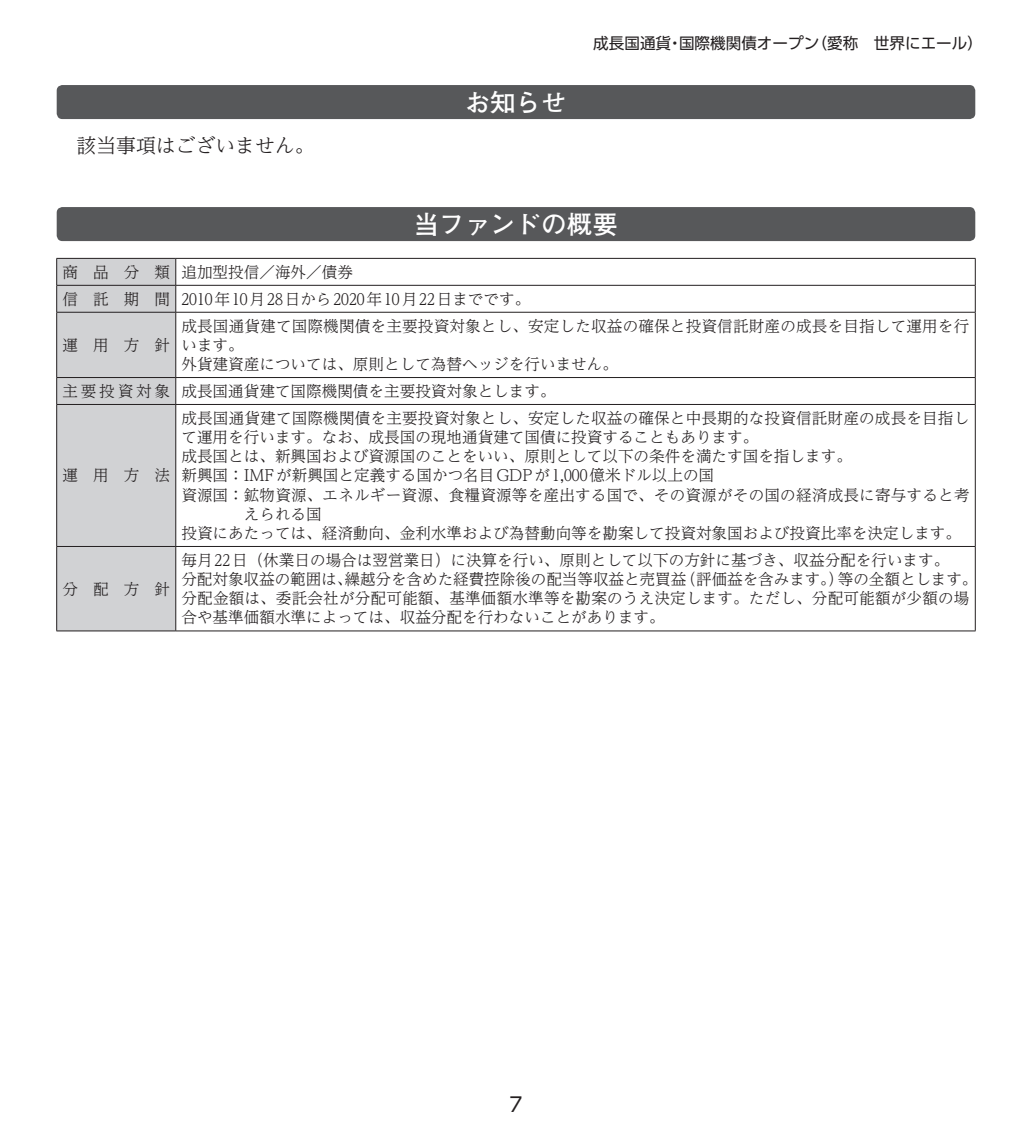
<style>
.page{position:relative;width:1032px;height:1134px;background:#fff}
.page>*{position:absolute;margin:0;border:0;box-sizing:border-box;transform-origin:0 0}
.t1{font:700 25.6px "Futo Go B101 Pro";color:#fff}
.t2{font:300 19.8px "UD Reimin Pro";color:#231f20}
.t3{font:19.8px "UD Shin Go Pro";color:#231f20}
.t4{font:300 15.6px/19.2px "UD Reimin Pro";color:#231f20}
.t5{font:15.6px "UD Shin Go Pro";color:#231f20}
</style>
<div class="page">
<div style="left:57px;top:85px;width:918px;height:34px;background:#57585a;border-radius:6px"></div>
<div style="left:57px;top:207px;width:918px;height:34px;background:#57585a;border-radius:6px"></div>
<hr style="left:176px;top:258px;width:799px;height:1px;background:#231f20">
<hr style="left:176px;top:285px;width:799px;height:1px;background:#231f20">
<svg style="left:975px;top:259px;width:1px;height:53px"></svg>
<hr style="left:176px;top:312px;width:799px;height:1px;background:#231f20">
<hr style="left:975px;top:312px;width:1px;height:65px;background:#231f20">
<hr style="left:176px;top:377px;width:799px;height:1px;background:#231f20">
<div style="left:56px;top:258px;width:120px;height:373px;background:#d1d2d4"></div>
<svg style="left:975px;top:378px;width:1px;height:26px"></svg>
<hr style="left:56px;top:404px;width:120px;height:1px;background:#231f20">
<hr style="left:56px;top:405px;width:1px;height:141px;background:#231f20">
<hr style="left:176px;top:404px;width:799px;height:1px;background:#231f20">
<hr style="left:175px;top:405px;width:1px;height:141px;background:#231f20">
<hr style="left:975px;top:405px;width:1px;height:141px;background:#231f20">
<hr style="left:56px;top:546px;width:120px;height:1px;background:#231f20">
<hr style="left:56px;top:547px;width:1px;height:84px;background:#231f20">
<hr style="left:176px;top:546px;width:799px;height:1px;background:#231f20">
<hr style="left:175px;top:547px;width:1px;height:84px;background:#231f20">
<hr style="left:975px;top:547px;width:1px;height:84px;background:#231f20">
<hr style="left:56px;top:631px;width:120px;height:1px;background:#231f20">
<hr style="left:176px;top:631px;width:799px;height:1px;background:#231f20">
<p class="t2" style="left:77px;top:129px;width:240px">該当事項はございません。</p>
<h1 class="t1" style="left:465px;top:82px;width:104px">お知らせ</h1>
<p class="t5" style="left:593px;top:31px;width:391px">成長国通貨・国際機関債オープン（愛称　世界にエール）</p>
<h1 class="t1" style="left:414px;top:204px;width:206px">当ファンドの概要</h1>
<p class="t4" style="left:62px;top:258px;width:469px;line-height:27px">商 品 分 類 追加型投信／海外／債券<br>信 託 期 間 2010年 10月 28日から 2020年 10月 22日までです。</p>
<p class="t4" style="left:62px;top:335px;width:109px">運用方針</p>
<p class="t4" style="left:181px;top:316px;width:789px">成長国通貨建て国際機関債を主要投資対象とし、安定した収益の確保と投資信託財産の成長を目指して運用を行います。<br>外貨建資産については、原則として為替ヘッジを行いません。</p>
<p class="t4" style="left:62px;top:381px;width:495px">主要投資対象 成長国通貨建て国際機関債を主要投資対象とします。</p>
<p class="t4" style="left:62px;top:465px;width:109px">運用方法</p>
<p class="t4" style="left:62px;top:578px;width:109px">分配方針</p>
<p class="t4" style="left:181px;top:408px;width:789px">成長国通貨建て国際機関債を主要投資対象とし、安定した収益の確保と中長期的な投資信託財産の成長を目指し</p>
<p class="t4" style="left:181px;top:427px;width:578px">て運用を行います。なお、成長国の現地通貨建て国債に投資することもあります。</p>
<p class="t4" style="left:181px;top:446px;width:672px">成長国とは、新興国および資源国のことをいい、原則として以下の条件を満たす国を指します。</p>
<p class="t4" style="left:181px;top:465px;width:534px">新興国：IMFが新興国と定義する国かつ名目GDPが 1,000億米ドル以上の国</p>
<p class="t4" style="left:181px;top:484px;width:790px">資源国：鉱物資源、エネルギー資源、食糧資源等を産出する国で、その資源がその国の経済成長に寄与すると考</p>
<p class="t4" style="left:244px;top:504px;width:79px">えられる国</p>
<p class="t4" style="left:181px;top:523px;width:781px">投資にあたっては、経済動向、金利水準および為替動向等を勘案して投資対象国および投資比率を決定します。</p>
<p class="t4" style="left:181px;top:550px;width:797px">毎月 22日（休業日の場合は翌営業日）に決算を行い、原則として以下の方針に基づき、収益分配を行います。<br>分配対象収益の範囲は、繰越分を含めた経費控除後の配当等収益と売買益（評価益を含みます。）等の全額とします。分配金額は、委託会社が分配可能額、基準価額水準等を勘案のうえ決定します。ただし、分配可能額が少額の場合や基準価額水準によっては、収益分配を行わないことがあります。</p>
<p class="t3" style="left:509px;top:1088px;width:15px">7</p>
</div>
